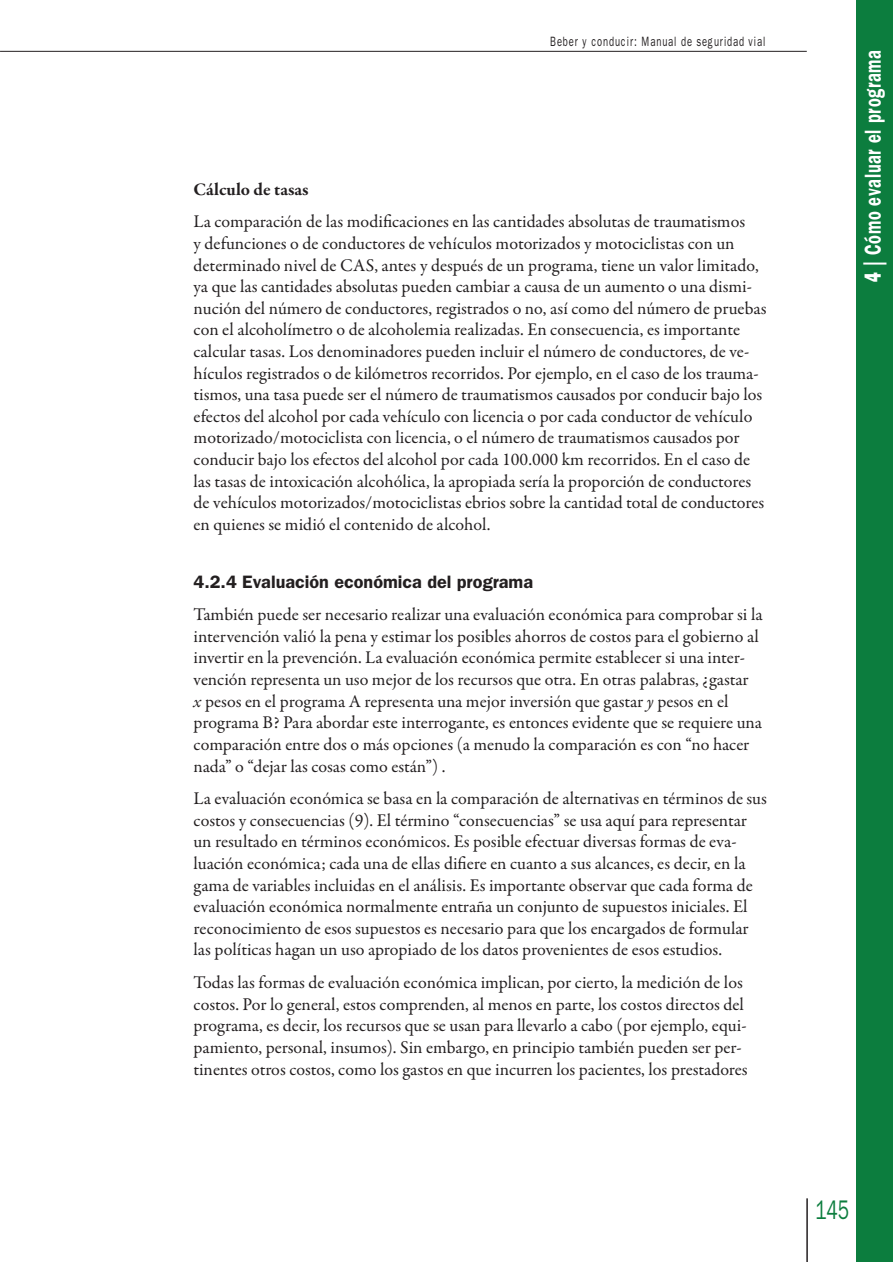
<style>
.page{position:relative;width:893px;height:1262px;background:#fff}
.page>*{position:absolute;margin:0;border:0;box-sizing:border-box;transform-origin:0 0}
.t1{font:27px "Franklin Gothic";color:#0c7d3e;scale:.7 1}
.t2{font:600 23.1px "Franklin Gothic";letter-spacing:.04em;color:#fff;scale:.7 1}
.t3{font:18px/21.6px "Garamond Premr Pro";color:#231f20}
.t4{font:600 18px "Franklin Gothic";color:#231f20}
.t5{font:700 18px "Garamond Premr Pro";color:#231f20}
.t6{font:13.5px "Franklin Gothic";letter-spacing:.085em;color:#231f20;scale:.7 1}
.s1{font-style:italic}
.s2{font-weight:800}
</style>
<div class="page">
<hr style="left:0;top:51px;width:806px;height:1px;background:#231f20">
<div style="left:856px;top:0;width:37px;height:1261px;background:#0c7d3e"></div>
<hr style="left:806px;top:1198px;width:1px;height:63px;background:#231f20">
<p class="t6" style="left:550px;top:34px;width:309px">Beber y conducir: Manual de seguridad vial</p>
<p class="t5" style="left:194px;top:178px;width:117px">Cálculo de tasas</p>
<p class="t3" style="left:194px;top:211px;width:574px">La comparación de las modificaciones en las cantidades absolutas de traumatismos<br>y defunciones o de conductores de vehículos motorizados y motociclistas con un determinado nivel de CAS, antes y después de un programa, tiene un valor limitado, ya que las cantidades absolutas pueden cambiar a causa de un aumento o una dismi&shy;nución del número de conductores, registrados o no, así como del número de pruebas con el alcoholímetro o de alcoholemia realizadas. En consecuencia, es importante calcular tasas. Los denominadores pueden incluir el número de conductores, de ve&shy;hículos registrados o de kilómetros recorridos. Por ejemplo, en el caso de los trauma&shy;tismos, una tasa puede ser el número de traumatismos causados por conducir bajo los efectos del alcohol por cada vehículo con licencia o por cada conductor de vehículo motorizado/motociclista con licencia, o el número de traumatismos causados por conducir bajo los efectos del alcohol por cada 100.000 km recorridos. En el caso de las tasas de intoxicación alcohólica, la apropiada sería la proporción de conductores de vehículos motorizados/motociclistas ebrios sobre la cantidad total de conductores en quienes se midió el contenido de alcohol.</p>
<p class="t4" style="left:194px;top:571px;width:341px">4.2.4 Evaluación económica del programa</p>
<p class="t3" style="left:194px;top:604px;width:570px">También puede ser necesario realizar una evaluación económica para comprobar si la intervención valió la pena y estimar los posibles ahorros de costos para el gobierno al invertir en la prevención. La evaluación económica permite establecer si una inter&shy;vención representa un uso mejor de los recursos que otra. En otras palabras, ¿gastar<br><span class="s1">x</span> pesos en el programa A representa una mejor inversión que gastar <span class="s1">y</span> pesos en el programa B? Para abordar este interrogante, es entonces evidente que se requiere una comparación entre dos o más opciones (a menudo la comparación es con “no hacer nada” o “dejar las cosas como están”) .</p>
<p class="t3" style="left:194px;top:788px;width:575px">La evaluación económica se basa en la comparación de alternativas en términos de sus costos y consecuencias (9). El término “consecuencias” se usa aquí para representar un resultado en términos económicos. Es posible efectuar diversas formas de eva&shy;luación económica; cada una de ellas difiere en cuanto a sus alcances, es decir, en la gama de variables incluidas en el análisis. Es importante observar que cada forma de evaluación económica normalmente entraña un conjunto de supuestos iniciales. El reconocimiento de esos supuestos es necesario para que los encargados de formular las políticas hagan un uso apropiado de los datos provenientes de esos estudios.</p>
<p class="t3" style="left:194px;top:972px;width:555px">Todas las formas de evaluación económica implican, por cierto, la medición de los costos. Por lo general, estos comprenden, al menos en parte, los costos directos del programa, es decir, los recursos que se usan para llevarlo a cabo (por ejemplo, equi&shy;pamiento, personal, insumos). Sin embargo, en principio también pueden ser per&shy;tinentes otros costos, como los gastos en que incurren los pacientes, los prestadores</p>
<p class="t2" style="left:859px;top:282px;width:333px;rotate:-90deg"><span class="s2">4</span> | Cómo evaluar el programa</p>
<h1 class="t1" style="left:815px;top:1194px;width:50px">145</h1>
</div>
